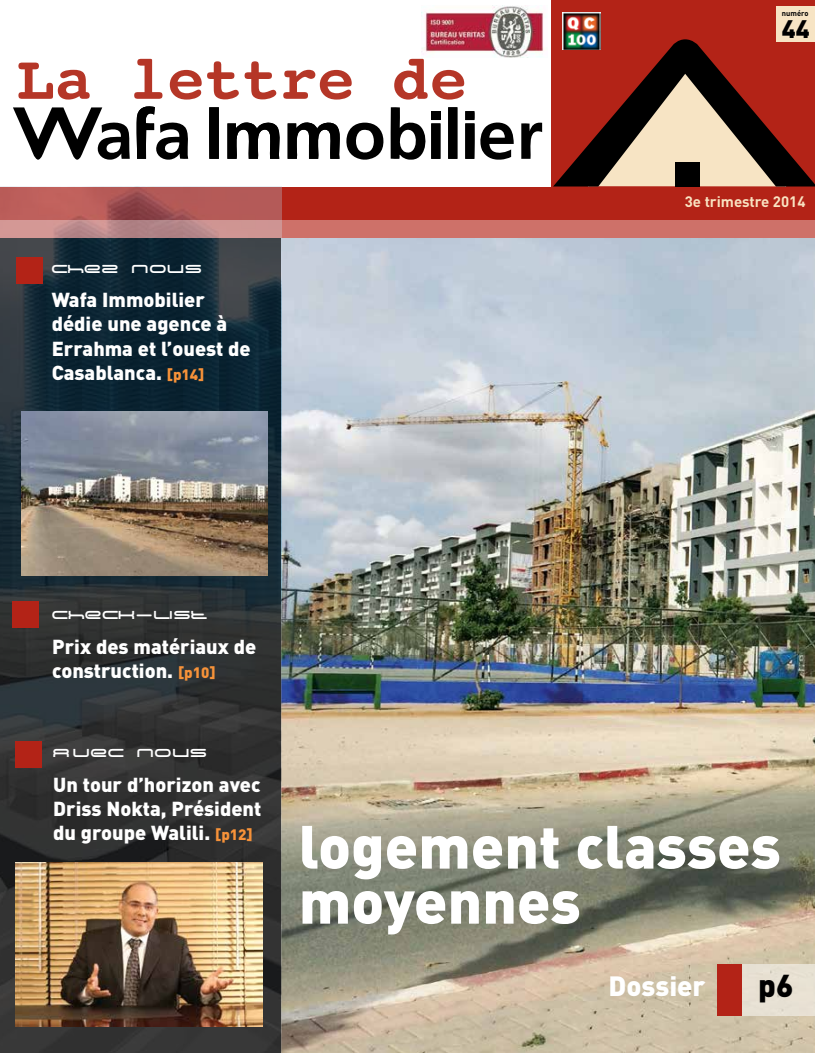
<style>
.page{position:relative;width:815px;height:1053px;background:#fff}
.page>*{position:absolute;margin:0;border:0;box-sizing:border-box;transform-origin:0 0}
.t1{font:700 62.5px "Courier";color:#b53627}
.t2{font:900 60px/55px "DIN";color:#fff}
.t3{font:900 31.25px "DIN";color:#000}
.t4{font:28.75px "BN3 rd Place";color:#fff}
.t5{font:900 27.5px "DIN";color:#fff}
.t6{font:900 25px "DIN";color:#000}
.t7{font:900 20px/24.1px "DIN";color:#fff}
.t8{font:700 15px "DIN";color:#f9e3c2}
.t9{font:700 7.5px "DIN";color:#000}
.s1{font-size:15px;color:#f79239}
</style>
<div class="page">
<img style="left:282px;top:239px;width:533px;height:813px">
<div style="left:552px;top:0;width:263px;height:188px;background:#b32317"></div>
<svg style="left:553px;top:39px;width:262px;height:147px"></svg>
<div style="left:675px;top:162px;width:24px;height:24px;background:#000"></div>
<svg style="left:13px;top:107px;width:117px;height:53px"></svg>
<svg style="left:521px;top:122px;width:21px;height:37px"></svg>
<svg style="left:136px;top:106px;width:378px;height:54px"></svg>
<div style="left:0;top:187px;width:815px;height:50px;background:#b32317"></div>
<img style="left:0;top:187px;width:281px;height:865px">
<svg style="left:0;top:220px;width:815px;height:17px;background:#ca7b75"></svg>
<div style="left:15px;top:741px;width:27px;height:27px;background:#b32317"></div>
<div style="left:16px;top:257px;width:26px;height:26px;background:#b32317"></div>
<div style="left:776px;top:6px;width:39px;height:36px;background:#f7e4c4"></div>
<div style="left:717px;top:964px;width:98px;height:51px;background:#e7e1d3"></div>
<div style="left:717px;top:964px;width:25px;height:51px;background:#b32317"></div>
<div style="left:13px;top:601px;width:26px;height:26px;background:#b32317"></div>
<img style="left:21px;top:412px;width:246px;height:163px">
<img style="left:16px;top:862px;width:246px;height:164px">
<img style="left:562px;top:12px;width:39px;height:38px">
<img style="left:421px;top:5px;width:125px;height:52px">
<h1 class="t1" style="left:17px;top:29px;width:451px">La lettre de</h1>
<h3 class="t4" style="left:52px;top:242px;width:152px">Chez nous</h3>
<p class="t7" style="left:52px;top:287px;width:201px">Wafa Immobilier dédie une agence à<br>Errahma et l’ouest de<br>Casablanca. <span class="s1">[p14]</span></p>
<h3 class="t4" style="left:52px;top:588px;width:157px">Check-list</h3>
<p class="t7" style="left:52px;top:633px;width:206px">Prix des matériaux de construction. <span class="s1">[p10]</span></p>
<p class="t9" style="left:782px;top:8px;width:28px">numéro</p>
<p class="t6" style="left:782px;top:12px;width:29px">44</p>
<p class="t8" style="left:685px;top:192px;width:122px">3e trimestre 2014</p>
<h3 class="t4" style="left:53px;top:726px;width:156px">Avec nous</h3>
<p class="t7" style="left:53px;top:771px;width:210px;text-align:justify">Un tour d’horizon avec Driss Nokta, Président du groupe Walili. <span class="s1">[p12]</span></p>
<h2 class="t2" style="left:299px;top:816px;width:484px">logement classes moyennes</h2>
<h3 class="t5" style="left:609px;top:967px;width:99px">Dossier</h3>
<h3 class="t3" style="left:758px;top:964px;width:37px">p6</h3>
</div>
